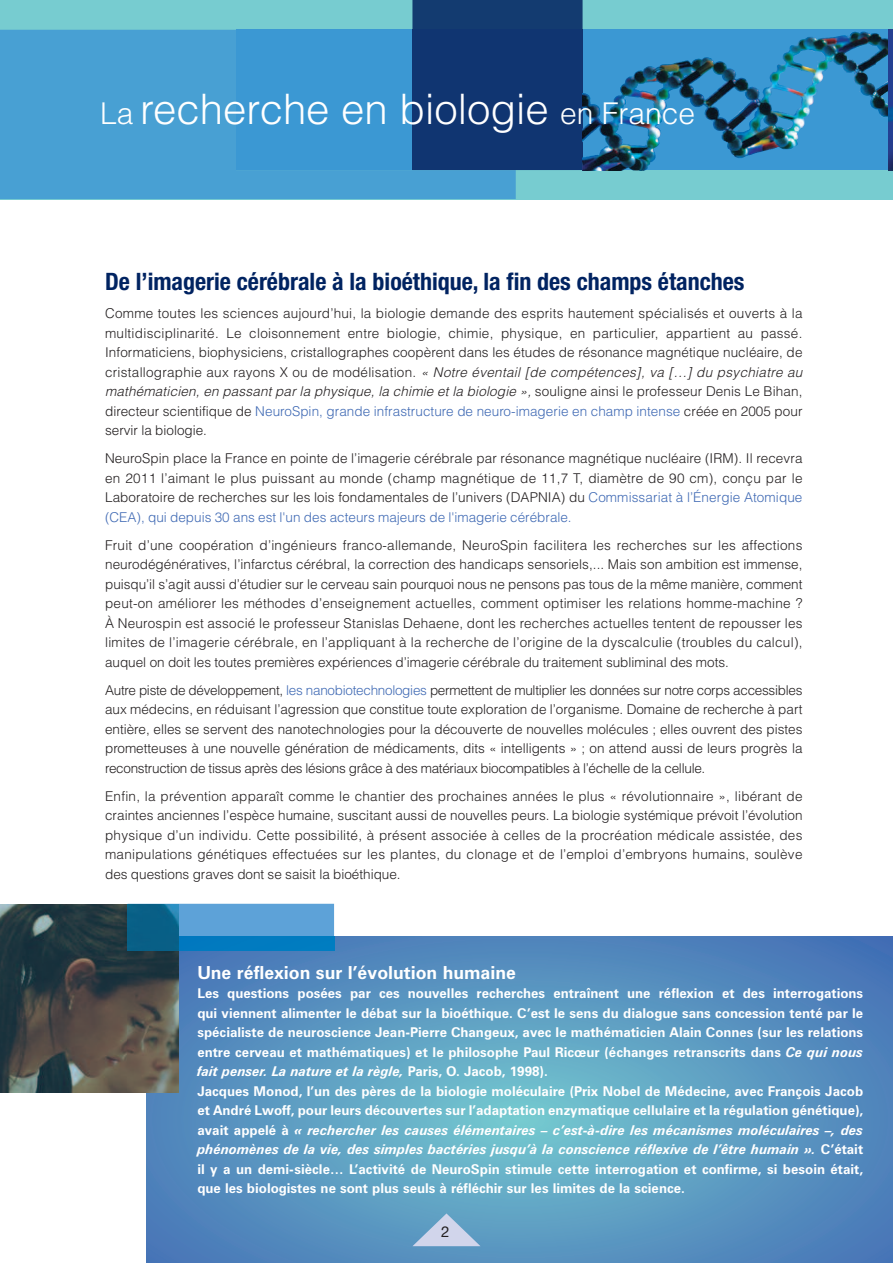
<style>
.page{position:relative;width:893px;height:1263px;background:#fff}
.page>*{position:absolute;margin:0;border:0;box-sizing:border-box;transform-origin:0 0}
.t1{font:300 42px "Helvetica";color:#fff}
.t2{font:700 condensed 24px "Helvetica Neue";color:#002361}
.t3{font:700 18px "Zurich BT";color:#fff}
.t4{font:15px "Helvetica Neue";color:#231f20}
.t5{font:300 13.5px/19.5px "Helvetica";color:#231f20;text-align:justify}
.t6{font:700 13.5px/19.5px "Zurich BT";color:#fff}
.s1{font-size:30px}
.s2{font-style:italic}
.s3{color:#406ab4}
</style>
<div class="page">
<div style="left:0;top:0;width:893px;height:200px;background:#77ccd0"></div>
<img style="left:583px;top:30px;width:306px;height:140px">
<div style="left:0;top:30px;width:516px;height:169px;background:#48a0d3"></div>
<div style="left:236px;top:30px;width:176px;height:140px;background:#3b98d3"></div>
<div style="left:412px;top:0;width:171px;height:30px;background:#133b70"></div>
<div style="left:516px;top:30px;width:67px;height:140px;background:#103571"></div>
<div style="left:412px;top:30px;width:104px;height:140px;background:#103571"></div>
<svg style="left:146px;top:936px;width:747px;height:327px;background:#5996c0"></svg>
<img style="left:0;top:904px;width:179px;height:189px">
<svg style="left:128px;top:904px;width:206px;height:32px;background:#4892c5"></svg>
<div style="left:179px;top:936px;width:155px;height:14px;background:#017bc0"></div>
<img style="left:863px;top:31px;width:25px;height:59px">
<img style="left:889px;top:30px;width:4px;height:140px">
<svg style="left:412px;top:1213px;width:68px;height:33px;background:#96b8d6"></svg>
<h1 class="t1" style="left:100px;top:94px;width:597px"><span class="s1">La</span> recherche en biologie <span class="s1">en France</span></h1>
<h2 class="t2" style="left:105px;top:273px;width:641px">De l’imagerie cérébrale à la bioéthique, la fin des champs étanches</h2>
<p class="t5" style="left:105px;top:305px;width:699px">Comme toutes les sciences aujourd’hui, la biologie demande des esprits hautement spécialisés et ouverts à la multidisciplinarité. Le cloisonnement entre biologie, chimie, physique, en particulier, appartient au passé.<br>Informaticiens, biophysiciens, cristallographes coopèrent dans les études de résonance magnétique nucléaire, de cristallographie aux rayons X ou de modélisation. <span class="s2">« Notre éventail [de compétences], va […] du psychiatre au mathématicien, en passant par la physique, la chimie et la biologie »,</span> souligne ainsi le professeur Denis Le Bihan, directeur scientifique de <span class="s3">NeuroSpin, grande infrastructure de neuro-imagerie en champ intense</span> créée en 2005 pour servir la biologie.</p>
<p class="t5" style="left:105px;top:450px;width:699px">NeuroSpin place la France en pointe de l’imagerie cérébrale par résonance magnétique nucléaire (IRM). Il recevra en 2011 l’aimant le plus puissant au monde (champ magnétique de 11,7 T, diamètre de 90 cm), conçu par le Laboratoire de recherches sur les lois fondamentales de l’univers (DAPNIA) du <span class="s3">Commissariat à l’Énergie Atomique (CEA), qui depuis 30 ans est l'un des acteurs majeurs de l'imagerie cérébrale.</span></p>
<p class="t5" style="left:105px;top:536px;width:699px">Fruit d’une coopération d’ingénieurs franco-allemande, NeuroSpin facilitera les recherches sur les affections neurodégénératives, l’infarctus cérébral, la correction des handicaps sensoriels,... Mais son ambition est immense, puisqu’il s’agit aussi d’étudier sur le cerveau sain pourquoi nous ne pensons pas tous de la même manière, comment peut-on améliorer les méthodes d’enseignement actuelles, comment optimiser les relations homme-machine ?<br>À Neurospin est associé le professeur Stanislas Dehaene, dont les recherches actuelles tentent de repousser les limites de l’imagerie cérébrale, en l’appliquant à la recherche de l’origine de la dyscalculie (troubles du calcul), auquel on doit les toutes premières expériences d’imagerie cérébrale du traitement subliminal des mots.</p>
<p class="t5" style="left:105px;top:681px;width:699px">Autre piste de développement, <span class="s3">les nanobiotechnologies</span> permettent de multiplier les données sur notre corps accessibles aux médecins, en réduisant l’agression que constitue toute exploration de l’organisme. Domaine de recherche à part entière, elles se servent des nanotechnologies pour la découverte de nouvelles molécules ; elles ouvrent des pistes prometteuses à une nouvelle génération de médicaments, dits « intelligents » ; on attend aussi de leurs progrès la reconstruction de tissus après des lésions grâce à des matériaux biocompatibles à l’échelle de la cellule.</p>
<p class="t5" style="left:105px;top:787px;width:699px">Enfin, la prévention apparaît comme le chantier des prochaines années le plus « révolutionnaire », libérant de craintes anciennes l’espèce humaine, suscitant aussi de nouvelles peurs. La biologie systémique prévoit l’évolution physique d’un individu. Cette possibilité, à présent associée à celles de la procréation médicale assistée, des manipulations génétiques effectuées sur les plantes, du clonage et de l’emploi d’embryons humains, soulève des questions graves dont se saisit la bioéthique.</p>
<h3 class="t3" style="left:197px;top:965px;width:320px">Une réflexion sur l’évolution humaine</h3>
<p class="t6" style="left:197px;top:985px;width:667px">Les questions posées par ces nouvelles recherches entraînent une réflexion et des interrogations qui viennent alimenter le débat sur la bioéthique. C’est le sens du dialogue sans concession tenté par le spécialiste de neuroscience Jean-Pierre Changeux, avec le mathématicien Alain Connes (sur les relations entre cerveau et mathématiques) et le philosophe Paul Ricœur (échanges retranscrits dans <span class="s2">Ce qui nous fait penser. La nature et la règle,</span> Paris, O. Jacob, 1998).<br>Jacques Monod, l’un des pères de la biologie moléculaire (Prix Nobel de Médecine, avec François Jacob et André Lwoff, pour leurs découvertes sur l’adaptation enzymatique cellulaire et la régulation génétique), avait appelé à <span class="s2">« rechercher les causes élémentaires – c’est-à-dire les mécanismes moléculaires –, des phénomènes de la vie, des simples bactéries jusqu’à la conscience réflexive de l’être humain ».</span> C’était il y a un demi-siècle… L’activité de NeuroSpin stimule cette interrogation et confirme, si besoin était, que les biologistes ne sont plus seuls à réfléchir sur les limites de la science.</p>
<p class="t4" style="left:441px;top:1226px;width:10px">2</p>
</div>
